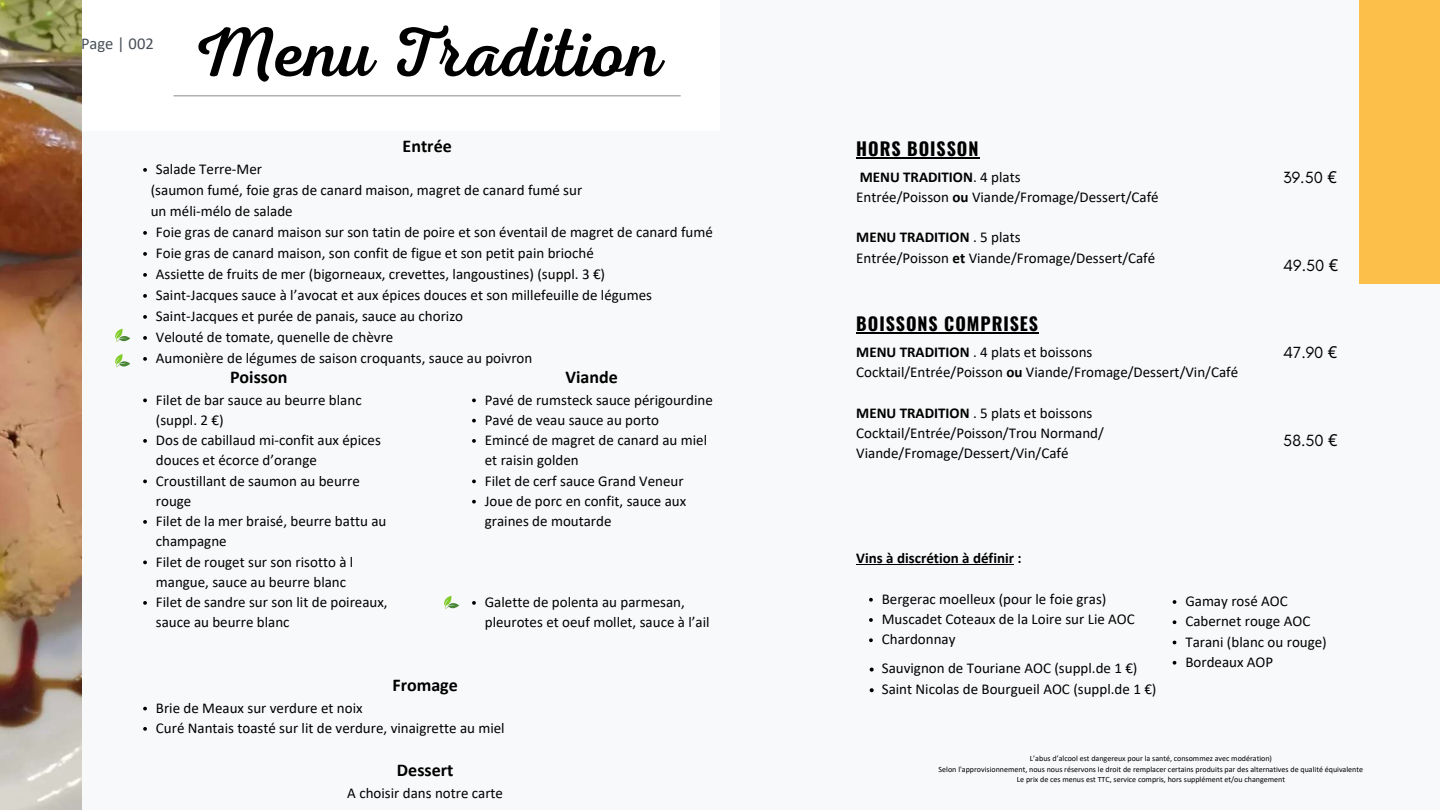
<style>
.page{position:relative;width:1440px;height:810px;background:#f8f9fa}
.page>*{position:absolute;margin:0;border:0;box-sizing:border-box;transform-origin:0 0}
.t1{font:70px "Nexa Script";color:#000}
.t2{font:700 18px "Calibri";color:#000}
.t3{font:700 18px "Oswald";letter-spacing:.05em;color:#000}
.t4{font:16.6px "Calibri";color:#495057}
.t5{font:16.5px "Glacial Indifference";color:#000}
.t6{font:15px/20.2px "Calibri";color:#000}
.t7{font:700 15px "Calibri";color:#000}
.t8{font:8px/10.7px "Calibri";color:#000;text-align:center}
.s1{font-weight:700}
.s2{font-family:"Noto Sans"}
</style>
<div class="page">
<div style="left:0;top:0;width:720px;height:130px;background:#fff"></div>
<hr style="left:174px;top:95px;width:507px;height:2px;background:#b1b1b1">
<div style="left:1359px;top:0;width:81px;height:284px;background:#fcbf49"></div>
<img style="left:0;top:0;width:81px;height:810px">
<svg style="left:143px;top:399px;width:4px;height:3px"></svg>
<svg style="left:143px;top:439px;width:4px;height:4px"></svg>
<svg style="left:143px;top:480px;width:4px;height:3px"></svg>
<svg style="left:143px;top:520px;width:4px;height:4px"></svg>
<svg style="left:143px;top:561px;width:4px;height:3px"></svg>
<svg style="left:143px;top:601px;width:4px;height:4px"></svg>
<svg style="left:115px;top:354px;width:15px;height:14px"></svg>
<svg style="left:143px;top:168px;width:4px;height:4px"></svg>
<svg style="left:143px;top:231px;width:4px;height:4px"></svg>
<svg style="left:143px;top:252px;width:4px;height:4px"></svg>
<svg style="left:143px;top:273px;width:4px;height:4px"></svg>
<svg style="left:143px;top:294px;width:4px;height:4px"></svg>
<svg style="left:143px;top:315px;width:4px;height:4px"></svg>
<svg style="left:143px;top:336px;width:4px;height:4px"></svg>
<svg style="left:143px;top:357px;width:4px;height:4px"></svg>
<svg style="left:472px;top:399px;width:4px;height:3px"></svg>
<svg style="left:472px;top:419px;width:4px;height:4px"></svg>
<svg style="left:472px;top:439px;width:4px;height:4px"></svg>
<svg style="left:472px;top:480px;width:4px;height:3px"></svg>
<svg style="left:472px;top:500px;width:4px;height:4px"></svg>
<svg style="left:472px;top:601px;width:4px;height:4px"></svg>
<svg style="left:143px;top:707px;width:4px;height:3px"></svg>
<svg style="left:143px;top:727px;width:4px;height:4px"></svg>
<hr style="left:856px;top:157px;width:123px;height:2px;background:#000">
<hr style="left:856px;top:333px;width:183px;height:1px;background:#000">
<hr style="left:856px;top:564px;width:158px;height:1px;background:#000">
<svg style="left:869px;top:598px;width:4px;height:4px"></svg>
<svg style="left:869px;top:618px;width:4px;height:4px"></svg>
<svg style="left:869px;top:638px;width:4px;height:4px"></svg>
<svg style="left:1173px;top:600px;width:3px;height:4px"></svg>
<svg style="left:1173px;top:620px;width:3px;height:4px"></svg>
<svg style="left:1173px;top:661px;width:3px;height:4px"></svg>
<svg style="left:870px;top:668px;width:4px;height:4px"></svg>
<svg style="left:870px;top:688px;width:4px;height:4px"></svg>
<svg style="left:115px;top:329px;width:15px;height:14px"></svg>
<svg style="left:444px;top:596px;width:15px;height:14px"></svg>
<p class="t4" style="left:81px;top:36px;width:74px">Page | 002</p>
<h1 class="t1" style="left:192px;top:12px;width:471px">Menu Tradition</h1>
<p class="t2" style="left:403px;top:138px;width:51px">Entrée</p>
<p class="t6" style="left:156px;top:160px;width:108px">Salade Terre-Mer</p>
<p class="t6" style="left:151px;top:181px;width:433px">(saumon fumé, foie gras de canard maison, magret de canard fumé sur</p>
<p class="t6" style="left:151px;top:202px;width:143px">un méli-mélo de salade</p>
<p class="t6" style="left:156px;top:223px;width:559px">Foie gras de canard maison sur son tatin de poire et son éventail de magret de canard fumé</p>
<p class="t6" style="left:156px;top:244px;width:439px">Foie gras de canard maison, son confit de figue et son petit pain brioché</p>
<p class="t6" style="left:156px;top:265px;width:451px">Assiette de fruits de mer (bigorneaux, crevettes, langoustines) (suppl. 3 €)</p>
<p class="t6" style="left:156px;top:286px;width:498px">Saint-Jacques sauce à l’avocat et aux épices douces et son millefeuille de légumes</p>
<p class="t6" style="left:156px;top:307px;width:309px">Saint-Jacques et purée de panais, sauce au chorizo</p>
<p class="t6" style="left:156px;top:328px;width:239px">Velouté de tomate, quenelle de chèvre</p>
<p class="t6" style="left:156px;top:349px;width:378px">Aumonière de légumes de saison croquants, sauce au poivron</p>
<p class="t2" style="left:566px;top:369px;width:54px">Viande</p>
<p class="t6" style="left:485px;top:391px;width:230px">Pavé de rumsteck sauce périgourdine<br>Pavé de veau sauce au porto<br>Emincé de magret de canard au miel et raisin golden<br>Filet de cerf sauce Grand Veneur<br>Joue de porc en confit, sauce aux graines de moutarde</p>
<p class="t2" style="left:230px;top:369px;width:59px">Poisson</p>
<p class="t6" style="left:156px;top:391px;width:233px">Filet de bar sauce au beurre blanc (suppl. 2 €)<br>Dos de cabillaud mi-confit aux épices douces et écorce d’orange<br>Croustillant de saumon au beurre rouge<br>Filet de la mer braisé, beurre battu au champagne<br>Filet de rouget sur son risotto à l mangue, sauce au beurre blanc<br>Filet de sandre sur son lit de poireaux, sauce au beurre blanc</p>
<p class="t6" style="left:485px;top:593px;width:226px">Galette de polenta au parmesan, pleurotes et oeuf mollet, sauce à l’ail</p>
<p class="t2" style="left:392px;top:677px;width:67px">Fromage</p>
<p class="t6" style="left:156px;top:699px;width:350px">Brie de Meaux sur verdure et noix<br>Curé Nantais toasté sur lit de verdure, vinaigrette au miel</p>
<p class="t2" style="left:397px;top:763px;width:58px">Dessert</p>
<p class="t6" style="left:347px;top:784px;width:157px">A choisir dans notre carte</p>
<p class="t3" style="left:856px;top:134px;width:124px">HORS BOISSON</p>
<p class="t6" style="left:856px;top:168px;width:304px"><span class="s1">MENU TRADITION</span>. 4 plats<br>Entrée/Poisson <span class="s1">ou</span> Viande/Fromage/Dessert/Café</p>
<p class="t6" style="left:856px;top:228px;width:301px"><span class="s1">MENU TRADITION</span> . 5 plats<br>Entrée/Poisson <span class="s1">et</span> Viande/Fromage/Dessert/Café</p>
<p class="t3" style="left:856px;top:310px;width:183px">BOISSONS COMPRISES</p>
<p class="t6" style="left:856px;top:343px;width:383px"><span class="s1">MENU TRADITION</span> . 4 plats et boissons<br>Cocktail/Entrée/Poisson <span class="s1">ou</span> Viande/Fromage/Dessert/Vin/Café</p>
<p class="t6" style="left:856px;top:404px;width:249px"><span class="s1">MENU TRADITION</span> . 5 plats et boissons<br>Cocktail/Entrée/Poisson/Trou Normand/<br>Viande/Fromage/Dessert/Vin/Café</p>
<p class="t5" style="left:1283px;top:167px;width:55px">39.50 <span class="s2">€</span></p>
<p class="t5" style="left:1283px;top:255px;width:57px">49.50 <span class="s2">€</span></p>
<p class="t5" style="left:1283px;top:342px;width:56px">47.90 <span class="s2">€</span></p>
<p class="t5" style="left:1283px;top:430px;width:56px">58.50 <span class="s2">€</span></p>
<p class="t7" style="left:856px;top:552px;width:167px">Vins à discrétion à définir :</p>
<p class="t6" style="left:882px;top:590px;width:255px">Bergerac moelleux (pour le foie gras)<br>Muscadet Coteaux de la Loire sur Lie AOC<br>Chardonnay</p>
<p class="t6" style="left:1185px;top:592px;width:143px">Gamay rosé AOC<br>Cabernet rouge AOC<br>Tarani (blanc ou rouge)<br>Bordeaux AOP</p>
<p class="t6" style="left:882px;top:659px;width:276px;line-height:20.7px">Sauvignon de Touriane AOC (suppl.de 1 €)<br>Saint Nicolas de Bourgueil AOC (suppl.de 1 €)</p>
<p class="t8" style="left:939px;top:754px;width:426px">L’abus d’alcool est dangereux pour la santé, consommez avec modération)<br>Selon l'approvisionnement, nous nous réservons le droit de remplacer certains produits par des alternatives de qualité équivalente<br>Le prix de ces menus est TTC, service compris, hors supplément et/ou changement</p>
</div>
